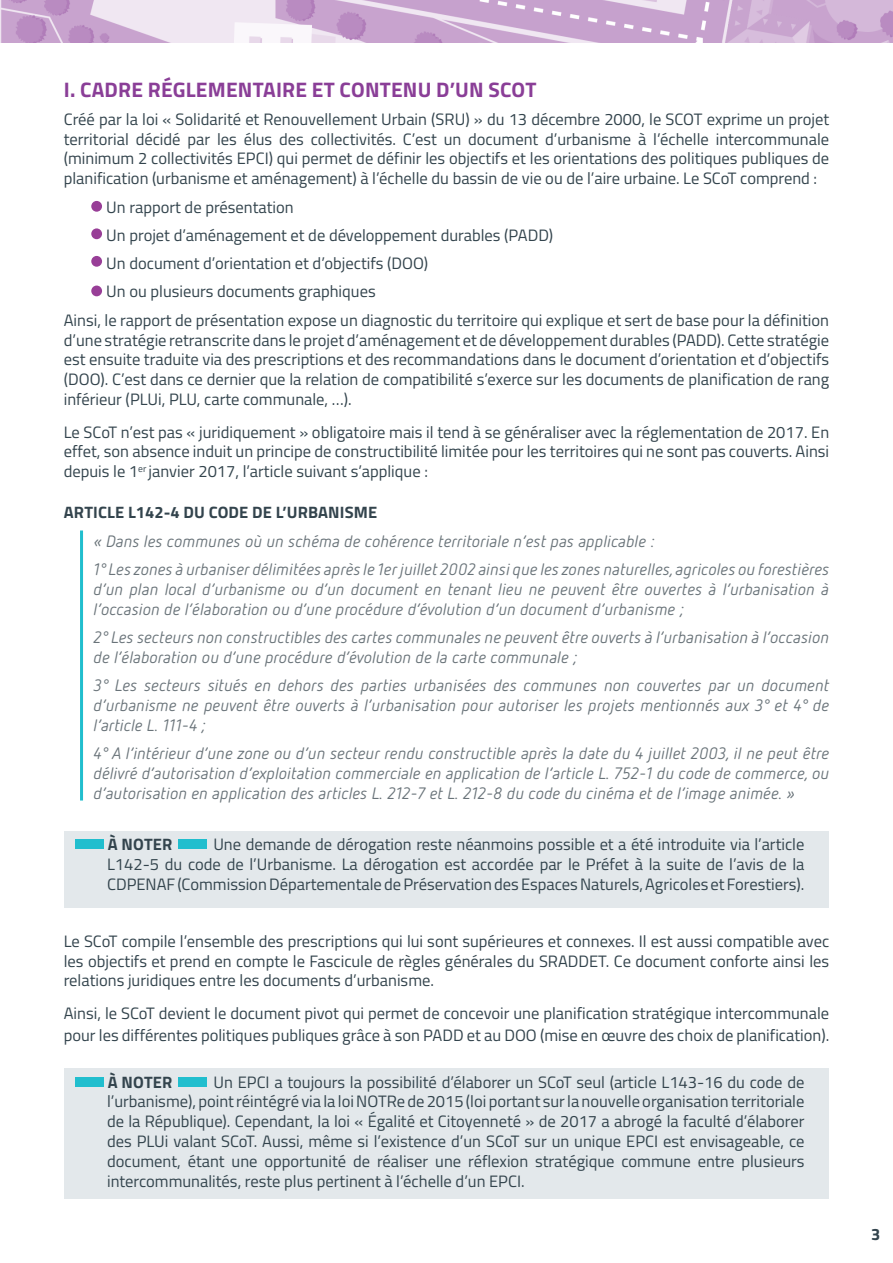
<style>
.page{position:relative;width:893px;height:1263px;background:#fff}
.page>*{position:absolute;margin:0;border:0;box-sizing:border-box;transform-origin:0 0}
.t1{font:700 21px "Titillium";letter-spacing:.01em;color:#8a3e97}
.t2{font:16.5px/19.8px "Titillium";color:#33444d;text-align:justify}
.t3{font:italic 16.5px/19.8px "Netto OT";color:#697379;text-align:justify}
.t4{font:700 16.5px "Titillium";letter-spacing:.01em;color:#33444d}
</style>
<div class="page">
<img style="left:0;top:0;width:893px;height:43px">
<div style="left:91px;top:201px;width:11px;height:11px;background:#983e97;border-radius:50%"></div>
<div style="left:91px;top:228px;width:11px;height:11px;background:#983e97;border-radius:50%"></div>
<div style="left:91px;top:256px;width:11px;height:11px;background:#983e97;border-radius:50%"></div>
<div style="left:91px;top:286px;width:11px;height:10px;background:#983e97;border-radius:50%"></div>
<hr style="left:80px;top:530px;width:3px;height:270px;background:#21bece">
<div style="left:65px;top:831px;width:764px;height:76px;background:#e3e8eb"></div>
<div style="left:75px;top:840px;width:28px;height:9px;background:#21bece"></div>
<div style="left:179px;top:840px;width:28px;height:9px;background:#21bece"></div>
<div style="left:65px;top:1069px;width:764px;height:130px;background:#e3e8eb"></div>
<div style="left:75px;top:1077px;width:28px;height:9px;background:#21bece"></div>
<div style="left:179px;top:1077px;width:28px;height:9px;background:#21bece"></div>
<p class="t1" style="left:64px;top:73px;width:474px">I. CADRE RÉGLEMENTAIRE ET CONTENU D’UN SCOT</p>
<p class="t2" style="left:64px;top:108px;width:767px">Créé par la loi « Solidarité et Renouvellement Urbain (SRU) » du 13 décembre 2000, le SCOT exprime un projet territorial décidé par les élus des collectivités. C’est un document d’urbanisme à l’échelle intercommunale (minimum 2 collectivités EPCI) qui permet de définir les objectifs et les orientations des politiques publiques de planification (urbanisme et aménagement) à l’échelle du bassin de vie ou de l’aire urbaine. Le SCoT comprend :</p>
<p class="t2" style="left:106px;top:196px;width:189px">Un rapport de présentation</p>
<p class="t2" style="left:106px;top:224px;width:448px">Un projet d’aménagement et de développement durables (PADD)</p>
<p class="t2" style="left:106px;top:253px;width:323px">Un document d’orientation et d’objectifs (DOO)</p>
<p class="t2" style="left:106px;top:281px;width:271px">Un ou plusieurs documents graphiques</p>
<p class="t2" style="left:64px;top:309px;width:767px">Ainsi, le rapport de présentation expose un diagnostic du territoire qui explique et sert de base pour la définition d’une stratégie retranscrite dans le projet d’aménagement et de développement durables (PADD). Cette stratégie est ensuite traduite via des prescriptions et des recommandations dans le document d’orientation et d’objectifs (DOO). C’est dans ce dernier que la relation de compatibilité s’exerce sur les documents de planification de rang inférieur (PLUi, PLU, carte communale, …).</p>
<p class="t2" style="left:64px;top:421px;width:767px">Le SCoT n’est pas « juridiquement » obligatoire mais il tend à se généraliser avec la réglementation de 2017. En effet, son absence induit un principe de constructibilité limitée pour les territoires qui ne sont pas couverts. Ainsi depuis le 1<sup>er</sup> janvier 2017, l’article suivant s’applique :</p>
<p class="t4" style="left:64px;top:500px;width:315px">ARTICLE L142-4 DU CODE DE L’URBANISME</p>
<p class="t3" style="left:94px;top:531px;width:563px">« Dans les communes où un schéma de cohérence territoriale n’est pas applicable :</p>
<p class="t3" style="left:94px;top:559px;width:737px">1° Les zones à urbaniser délimitées après le 1er juillet 2002 ainsi que les zones naturelles, agricoles ou forestières d’un plan local d’urbanisme ou d’un document en tenant lieu ne peuvent être ouvertes à l’urbanisation à l’occasion de l’élaboration ou d’une procédure d’évolution d’un document d’urbanisme ;</p>
<p class="t3" style="left:94px;top:627px;width:737px">2° Les secteurs non constructibles des cartes communales ne peuvent être ouverts à l’urbanisation à l’occasion de l’élaboration ou d’une procédure d’évolution de la carte communale ;</p>
<p class="t3" style="left:94px;top:675px;width:737px">3° Les secteurs situés en dehors des parties urbanisées des communes non couvertes par un document d’urbanisme ne peuvent être ouverts à l’urbanisation pour autoriser les projets mentionnés aux 3° et 4° de l’article L. 111-4 ;</p>
<p class="t3" style="left:94px;top:743px;width:737px">4° A l’intérieur d’une zone ou d’un secteur rendu constructible après la date du 4 juillet 2003, il ne peut être délivré d’autorisation d’exploitation commerciale en application de l’article L. 752-1 du code de commerce, ou d’autorisation en application des articles L. 212-7 et L. 212-8 du code du cinéma et de l’image animée. »</p>
<p class="t4" style="left:108px;top:832px;width:66px">À NOTER</p>
<p class="t2" style="left:107px;top:834px;width:699px;text-indent:106px">Une demande de dérogation reste néanmoins possible et a été introduite via l’article L142-5 du code de l’Urbanisme. La dérogation est accordée par le Préfet à la suite de l’avis de la CDPENAF (Commission Départementale de Préservation des Espaces Naturels, Agricoles et Forestiers).</p>
<p class="t2" style="left:64px;top:930px;width:767px">Le SCoT compile l’ensemble des prescriptions qui lui sont supérieures et connexes. Il est aussi compatible avec les objectifs et prend en compte le Fascicule de règles générales du SRADDET. Ce document conforte ainsi les relations juridiques entre les documents d’urbanisme.</p>
<p class="t2" style="left:64px;top:1002px;width:767px;line-height:21.6px">Ainsi, le SCoT devient le document pivot qui permet de concevoir une planification stratégique intercommunale pour les différentes politiques publiques grâce à son PADD et au DOO (mise en œuvre des choix de planification).</p>
<p class="t4" style="left:108px;top:1069px;width:66px">À NOTER</p>
<p class="t2" style="left:107px;top:1071px;width:699px;text-indent:106px">Un EPCI a toujours la possibilité d’élaborer un SCoT seul (article L143-16 du code de l’urbanisme), point réintégré via la loi NOTRe de 2015 (loi portant sur la nouvelle organisation territoriale de la République). Cependant, la loi « Égalité et Citoyenneté » de 2017 a abrogé la faculté d’élaborer des PLUi valant SCoT. Aussi, même si l’existence d’un SCoT sur un unique EPCI est envisageable, ce document, étant une opportunité de réaliser une réflexion stratégique commune entre plusieurs intercommunalités, reste plus pertinent à l’échelle d’un EPCI.</p>
<p class="t4" style="left:871px;top:1221px;width:11px">3</p>
</div>
